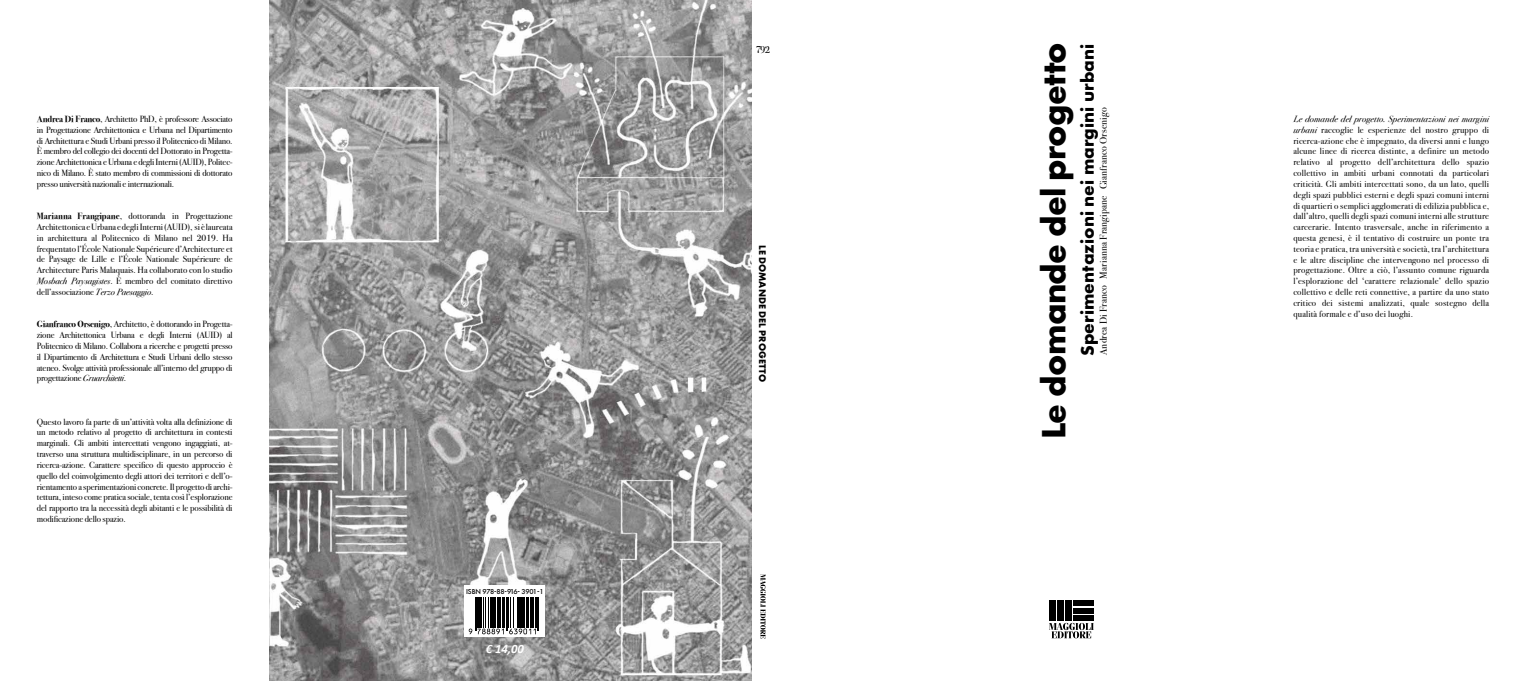
<style>
.page{position:relative;width:1526px;height:681px;background:#fff}
.page>*{position:absolute;margin:0;border:0;box-sizing:border-box;transform-origin:0 0}
.t1{font:700 35px "Futura PT";letter-spacing:-.02em;color:#000}
.t2{font:700 18.9px "Futura PT";color:#000}
.t3{font:italic 700 12.6px "Calibri";color:#fff}
.t4{font:10px "Bodoni Svty Two ITCTT";letter-spacing:.015em;color:#000}
.t5{font:700 10px "Futura PT";letter-spacing:.01em;color:#000}
.t6{font:9px/10.8px "Bodoni Svty Two ITCTT";letter-spacing:-.01em;color:#000;text-align:justify}
.t7{font:500 7.4px "Futura PT";letter-spacing:-.03em;color:#000}
.s1{font-weight:700}
.s2{font-style:italic}
</style>
<div class="page">
<img style="left:269px;top:0;width:482px;height:680px">
<div style="left:1072px;top:615px;width:21px;height:6px;background:#000"></div>
<div style="left:1072px;top:607px;width:21px;height:6px;background:#000"></div>
<div style="left:1072px;top:600px;width:21px;height:6px;background:#000"></div>
<div style="left:1065px;top:600px;width:6px;height:21px;background:#000"></div>
<div style="left:1057px;top:600px;width:6px;height:21px;background:#000"></div>
<div style="left:1049px;top:600px;width:6px;height:21px;background:#000"></div>
<svg style="left:1049px;top:622px;width:44px;height:16px"></svg>
<svg style="left:464px;top:585px;width:80px;height:51px"></svg>
<hr style="left:474px;top:597px;width:1px;height:33px;background:#000">
<hr style="left:476px;top:597px;width:1px;height:33px;background:#000">
<hr style="left:477px;top:597px;width:2px;height:30px;background:#000">
<hr style="left:480px;top:597px;width:1px;height:30px;background:#000">
<hr style="left:483px;top:597px;width:1px;height:30px;background:#000">
<hr style="left:485px;top:597px;width:1px;height:30px;background:#000">
<hr style="left:488px;top:597px;width:1px;height:30px;background:#000">
<hr style="left:490px;top:597px;width:1px;height:30px;background:#000">
<hr style="left:491px;top:597px;width:2px;height:30px;background:#000">
<hr style="left:493px;top:597px;width:2px;height:30px;background:#000">
<hr style="left:497px;top:597px;width:1px;height:30px;background:#000">
<hr style="left:498px;top:597px;width:2px;height:30px;background:#000">
<hr style="left:502px;top:597px;width:1px;height:30px;background:#000">
<hr style="left:504px;top:597px;width:1px;height:30px;background:#000">
<hr style="left:506px;top:597px;width:1px;height:33px;background:#000">
<hr style="left:507px;top:597px;width:1px;height:33px;background:#000">
<hr style="left:508px;top:597px;width:1px;height:30px;background:#000">
<hr style="left:510px;top:597px;width:1px;height:30px;background:#000">
<hr style="left:513px;top:597px;width:1px;height:30px;background:#000">
<hr style="left:516px;top:597px;width:1px;height:30px;background:#000">
<hr style="left:518px;top:597px;width:2px;height:30px;background:#000">
<hr style="left:521px;top:597px;width:1px;height:30px;background:#000">
<hr style="left:523px;top:597px;width:2px;height:30px;background:#000">
<hr style="left:526px;top:597px;width:1px;height:30px;background:#000">
<hr style="left:527px;top:597px;width:2px;height:30px;background:#000">
<hr style="left:530px;top:597px;width:1px;height:30px;background:#000">
<svg style="left:468px;top:628px;width:68px;height:6px"></svg>
<hr style="left:532px;top:597px;width:1px;height:30px;background:#000">
<hr style="left:535px;top:597px;width:1px;height:30px;background:#000">
<hr style="left:537px;top:597px;width:1px;height:33px;background:#000">
<hr style="left:538px;top:597px;width:1px;height:33px;background:#000">
<svg style="left:760px;top:574px;width:5px;height:64px"></svg>
<p class="t6" style="left:37px;top:112px;width:197px"><span class="s1">Andrea Di Franco</span>, Architetto PhD, è professore Associato in Progettazione Architettonica e Urbana nel Dipartimento di Architettura e Studi Urbani presso il Politecnico di Milano.<br>È membro del collegio dei docenti del Dottorato in Progetta&shy;zione Architettonica e Urbana e degli Interni (AUID), Politec&shy;nico di Milano. È stato membro di commissioni di dottorato presso università nazionali e internazionali.</p>
<p class="t6" style="left:37px;top:210px;width:197px"><span class="s1">Marianna Frangipane</span>, dottoranda in Progettazione Architettonica e Urbana e degli Interni (AUID), si è laureata in architettura al Politecnico di Milano nel 2019. Ha frequentato l’École Nationale Supérieure d’Architecture et de Paysage de Lille e l’École Nationale Supérieure de Architecture Paris Malaquais. Ha collaborato con lo studio <span class="s2">Mosbach Paysagistes</span>. È membro del comitato direttivo dell’associazione <span class="s2">Terzo Paesaggio</span>.</p>
<p class="t6" style="left:37px;top:318px;width:197px"><span class="s1">Gianfranco Orsenigo</span>, Architetto, è dottorando in Progetta&shy;zione Architettonica Urbana e degli Interni (AUID) al Politecnico di Milano. Collabora a ricerche e progetti presso il Dipartimento di Architettura e Studi Urbani dello stesso ateneo. Svolge attività professionale all’interno del gruppo di progettazione <span class="s2">Gruarchitetti</span>.</p>
<p class="t6" style="left:37px;top:415px;width:197px">Questo lavoro fa parte di un’attività volta alla definizione di un metodo relativo al progetto di architettura in contesti marginali. Gli ambiti intercettati vengono ingaggiati, at&shy;traverso una struttura multidisciplinare, in un percorso di ricerca-azione. Carattere specifico di questo approccio è quello del coinvolgimento degli attori dei territori e dell’o&shy;rientamento a sperimentazioni concrete. Il progetto di archi&shy;tettura, inteso come pratica sociale, tenta così l’esplorazione del rapporto tra la necessità degli abitanti e le possibilità di modificazione dello spazio.</p>
<p class="t7" style="left:466px;top:586px;width:79px">ISBN 978-88-916- 3901-1</p>
<h3 class="t3" style="left:485px;top:640px;width:40px">€ 14,00</h3>
<p class="t4" style="left:755px;top:41px;width:16px">792</p>
<p class="t5" style="left:768px;top:245px;width:139px;rotate:90deg">LE DOMANDE DEL PROGETTO</p>
<h1 class="t1" style="left:1030px;top:439px;width:398px;rotate:-90deg">Le domande del progetto</h1>
<h2 class="t2" style="left:1075px;top:356px;width:313px;rotate:-90deg">Sperimentazioni nei margini urbani</h2>
<p class="t4" style="left:1095px;top:354px;width:248px;rotate:-90deg">Andrea Di Franco Marianna Frangipane Gianfranco Orsenigo</p>
<p class="t6" style="left:1293px;top:113px;width:197px"><span class="s2">Le domande del progetto. Sperimentazioni nei margini urbani</span> raccoglie le esperienze del nostro gruppo di ricerca-azione che è impegnato, da diversi anni e lungo alcune linee di ricerca distinte, a definire un metodo relativo al progetto dell’architettura dello spazio collettivo in ambiti urbani connotati da particolari criticità. Gli ambiti intercettati sono, da un lato, quelli degli spazi pubblici esterni e degli spazi comuni interni di quartieri o semplici agglomerati di edilizia pubblica e, dall’altro, quelli degli spazi comuni interni alle strutture carcerarie. Intento trasversale, anche in riferimento a questa genesi, è il tentativo di costruire un ponte tra teoria e pratica, tra università e società, tra l’architettura e le altre discipline che intervengono nel processo di progettazione. Oltre a ciò, l’assunto comune riguarda l’esplorazione del ‘carattere relazionale’ dello spazio collettivo e delle reti connettive, a partire da uno stato critico dei sistemi analizzati, quale sostegno della qualità formale e d’uso dei luoghi.</p>
</div>
